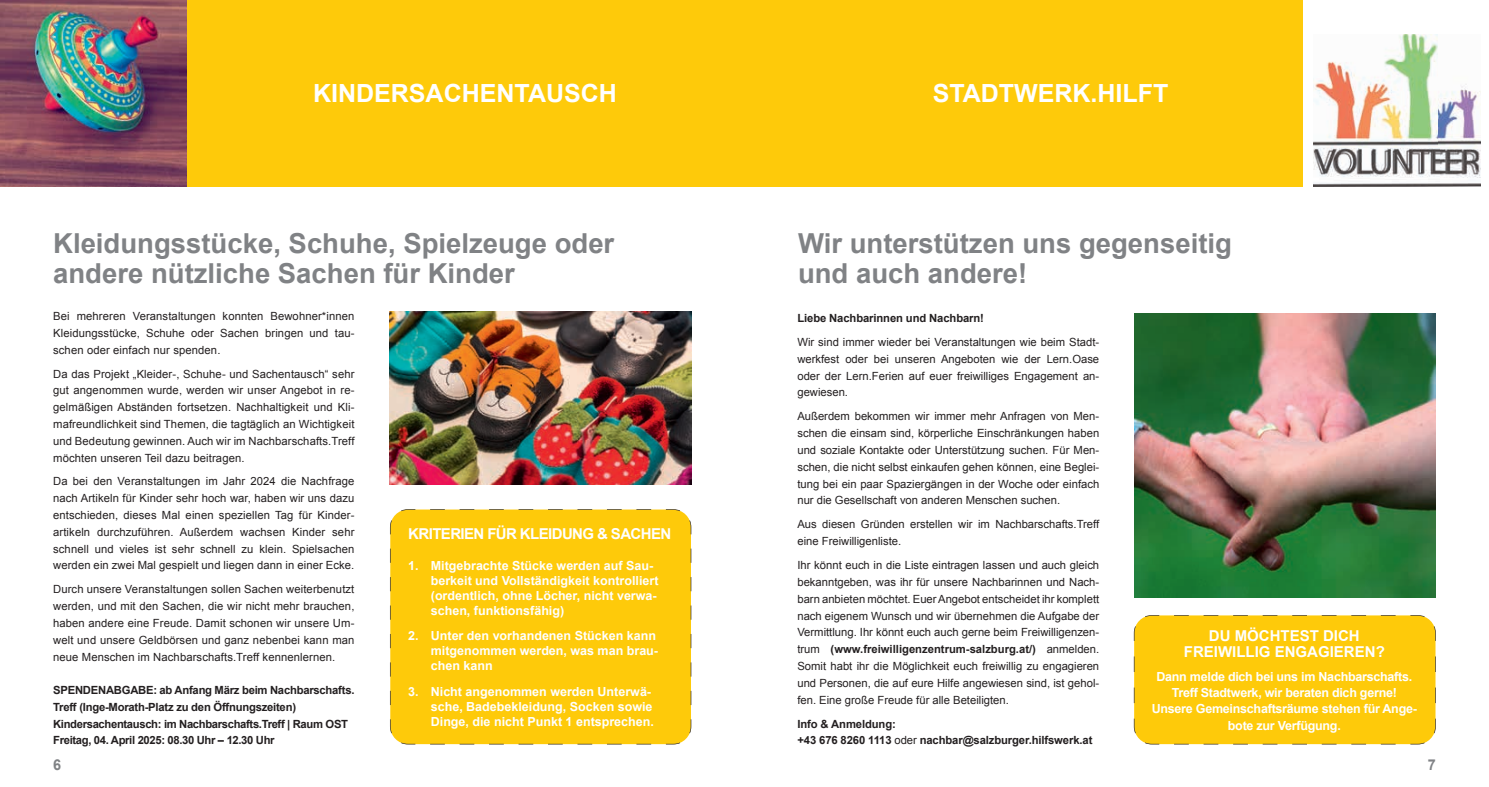
<style>
.page{position:relative;width:1489px;height:787px;background:#fff}
.page>*{position:absolute;margin:0;border:0;box-sizing:border-box;transform-origin:0 0}
.t1{font:700 27.5px/30px "Arial";color:#808285}
.t2{font:700 25px "Arial";color:#fff}
.t3{font:700 15px/16.2px "Arial";color:#fff;text-align:center}
.t4{font:700 15px "Arial";letter-spacing:-.04em;color:#fff}
.t5{font:700 15px "Arial";color:#808285;scale:.96 1}
.t6{font:700 12.5px/15px "Arial";color:#fff}
.t7{font:700 12.5px/16.2px "Arial";letter-spacing:-.02em;color:#fff;text-align:center}
.t8{font:11.25px/16.9px "Arial";color:#231f20;text-align:justify}
.t9{font:700 11.25px/16.8px "Arial";letter-spacing:-.02em;color:#231f20}
.s1{font-weight:700}
.s2{font-weight:400}
</style>
<div class="page">
<div style="left:0;top:0;width:1488px;height:186px;background:#feca0a"></div>
<img style="left:0;top:0;width:186px;height:186px">
<div style="left:390px;top:509px;width:301px;height:235px;background:#feca0a"></div>
<img style="left:390px;top:312px;width:301px;height:172px">
<img style="left:1134px;top:314px;width:301px;height:283px">
<div style="left:1133px;top:615px;width:302px;height:129px;background:#feca0a"></div>
<div style="left:1302px;top:0;width:186px;height:192px;background:#fff"></div>
<img style="left:1313px;top:34px;width:167px;height:152px">
<h2 class="t2" style="left:313px;top:77px;width:305px">KINDERSACHENTAUSCH</h2>
<h1 class="t1" style="left:53px;top:229px;width:562px">Kleidungsstücke, Schuhe, Spielzeuge oder andere nützliche Sachen für Kinder</h1>
<p class="t8" style="left:53px;top:308px;width:303px">Bei mehreren Veranstaltungen konnten Bewohner*innen Kleidungsstücke, Schuhe oder Sachen bringen und tau&shy;schen oder einfach nur spenden.</p>
<p class="t8" style="left:53px;top:365px;width:303px">Da das Projekt „Kleider-, Schuhe- und Sachentausch“ sehr gut angenommen wurde, werden wir unser Angebot in re&shy;gelmäßigen Abständen fortsetzen. Nachhaltigkeit und Kli&shy;mafreundlichkeit sind Themen, die tagtäglich an Wichtigkeit und Bedeutung gewinnen. Auch wir im Nachbarschafts.Treff möchten unseren Teil dazu beitragen.</p>
<p class="t8" style="left:53px;top:473px;width:303px">Da bei den Veranstaltungen im Jahr 2024 die Nachfrage nach Artikeln für Kinder sehr hoch war, haben wir uns dazu entschieden, dieses Mal einen speziellen Tag für Kinder&shy;artikeln durchzuführen. Außerdem wachsen Kinder sehr schnell und vieles ist sehr schnell zu klein. Spielsachen werden ein zwei Mal gespielt und liegen dann in einer Ecke.</p>
<p class="t8" style="left:53px;top:581px;width:303px">Durch unsere Veranstaltungen sollen Sachen weiterbenutzt werden, und mit den Sachen, die wir nicht mehr brauchen, haben andere eine Freude. Damit schonen wir unsere Um&shy;welt und unsere Geldbörsen und ganz nebenbei kann man neue Menschen im Nachbarschafts.Treff kennenlernen.</p>
<p class="t9" style="left:53px;top:682px;width:303px">SPENDENABGABE: ab Anfang März beim Nachbarschafts.<br>Treff (Inge-Morath-Platz zu den Öffnungszeiten)<br>Kindersachentausch: im Nachbarschafts.Treff | Raum OST Freitag, 04. April 2025: 08.30 Uhr – 12.30 Uhr</p>
<h3 class="t4" style="left:408px;top:523px;width:264px">KRITERIEN FÜR KLEIDUNG &amp; SACHEN</h3>
<p class="t6" style="left:431px;top:558px;width:229px;text-indent:-22px">1. Mitgebrachte Stücke werden auf Sau&shy;berkeit und Vollständigkeit kontrolliert (ordentlich, ohne Löcher, nicht verwa&shy;schen, funktionsfähig)</p>
<p class="t6" style="left:431px;top:629px;width:229px;text-indent:-22px">2. Unter den vorhandenen Stücken kann mitgenommen werden, was man brau&shy;chen kann</p>
<p class="t6" style="left:431px;top:684px;width:224px;text-indent:-22px">3. Nicht angenommen werden Unterwä&shy;sche, Badebekleidung, Socken sowie<br>Dinge, die nicht Punkt 1 entsprechen.</p>
<h2 class="t2" style="left:932px;top:77px;width:237px">STADTWERK.HILFT</h2>
<h1 class="t1" style="left:798px;top:229px;width:435px">Wir unterstützen uns gegenseitig und auch andere!</h1>
<p class="t9" style="left:797px;top:310px;width:188px">Liebe Nachbarinnen und Nachbarn!</p>
<p class="t8" style="left:797px;top:333px;width:303px">Wir sind immer wieder bei Veranstaltungen wie beim Stadt&shy;werkfest oder bei unseren Angeboten wie der Lern.Oase oder der Lern.Ferien auf euer freiwilliges Engagement an&shy;gewiesen.</p>
<p class="t8" style="left:797px;top:408px;width:303px">Außerdem bekommen wir immer mehr Anfragen von Men&shy;schen die einsam sind, körperliche Einschränkungen haben und soziale Kontakte oder Unterstützung suchen. Für Men&shy;schen, die nicht selbst einkaufen gehen können, eine Beglei&shy;tung bei ein paar Spaziergängen in der Woche oder einfach nur die Gesellschaft von anderen Menschen suchen.</p>
<p class="t8" style="left:797px;top:516px;width:303px">Aus diesen Gründen erstellen wir im Nachbarschafts.Treff eine Freiwilligenliste.</p>
<p class="t8" style="left:797px;top:557px;width:303px">Ihr könnt euch in die Liste eintragen lassen und auch gleich bekanntgeben, was ihr für unsere Nachbarinnen und Nach&shy;barn anbieten möchtet. Euer Angebot entscheidet ihr komplett nach eigenem Wunsch und wir übernehmen die Aufgabe der Vermittlung. Ihr könnt euch auch gerne beim Freiwilligenzen&shy;trum <span class="s1">(www.freiwilligenzentrum-salzburg.at/)</span> anmelden.<br>Somit habt ihr die Möglichkeit euch freiwillig zu engagieren und Personen, die auf eure Hilfe angewiesen sind, ist gehol&shy;fen. Eine große Freude für alle Beteiligten.</p>
<p class="t9" style="left:797px;top:715px;width:296px">Info &amp; Anmeldung:<br>+43 676 8260 1113 <span class="s2">oder</span> nachbar@salzburger.hilfswerk.at</p>
<h3 class="t3" style="left:1183px;top:628px;width:202px">DU MÖCHTEST DICH<br>FREIWILLIG ENGAGIEREN?</h3>
<p class="t7" style="left:1151px;top:668px;width:267px">Dann melde dich bei uns im Nachbarschafts.<br>Treff Stadtwerk, wir beraten dich gerne!<br>Unsere Gemeinschaftsräume stehen für Ange&shy;bote zur Verfügung.</p>
<h3 class="t5" style="left:53px;top:754px;width:10px">6</h3>
<h3 class="t5" style="left:1427px;top:754px;width:10px">7</h3>
</div>
